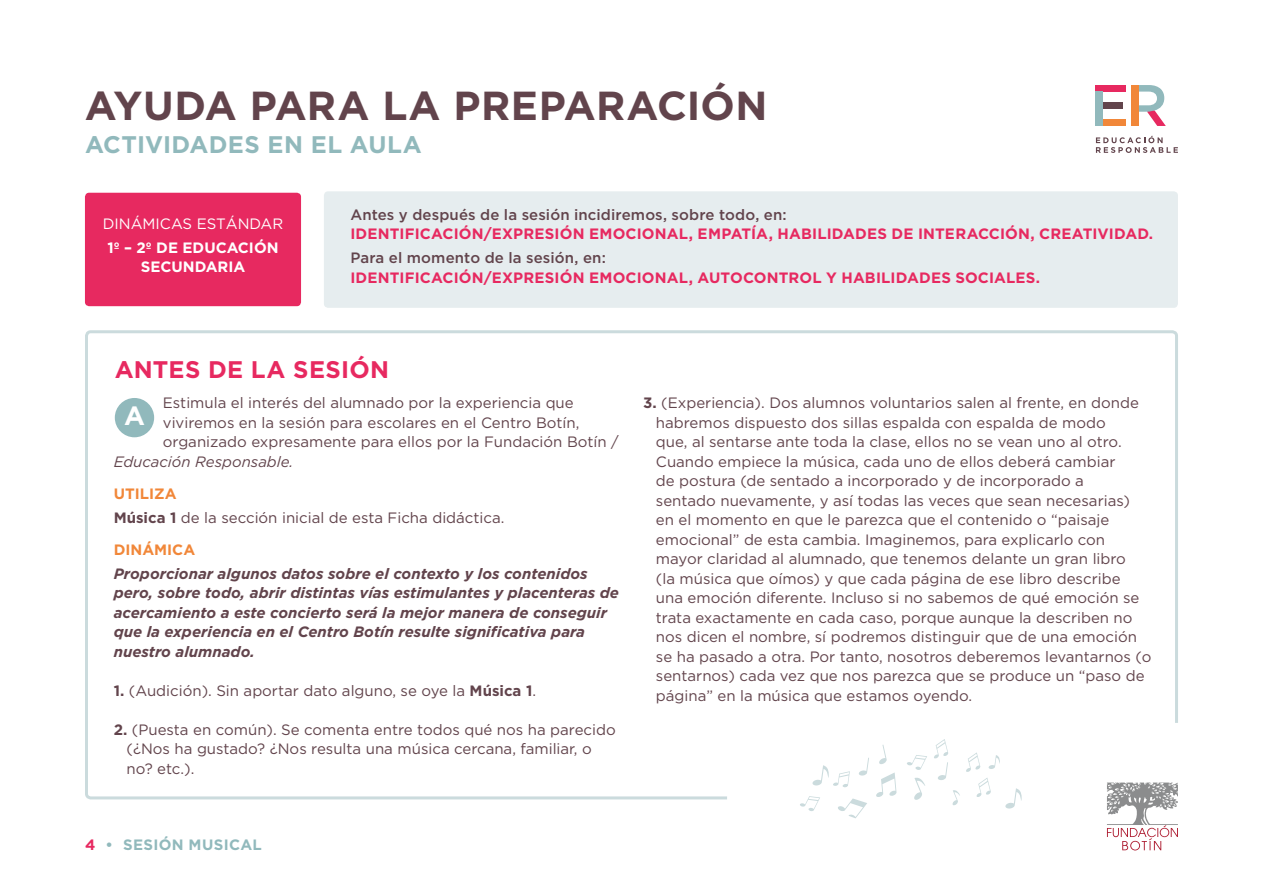
<style>
.page{position:relative;width:1263px;height:893px;background:#fff}
.page>*{position:absolute;margin:0;border:0;box-sizing:border-box;transform-origin:0 0}
.t1{font:700 40.5px "Gotham";letter-spacing:.005em;color:#62444c}
.t2{font:700 26.4px "Gotham";color:#fff}
.t3{font:700 24px "Gotham";letter-spacing:.015em;color:#91b9bc}
.t4{font:700 24px "Gotham";letter-spacing:.015em;color:#e72960}
.t5{font:15px/19.5px "Gotham";color:#62444c}
.t6{font:italic 700 15px/19.5px "Gotham";color:#62444c}
.t7{font:700 15px "Gotham";letter-spacing:.01em;color:#e72960}
.t8{font:500 15px "Gotham";letter-spacing:.01em;color:#62444c}
.t9{font:700 15px/19.5px "Gotham";color:#fff;text-align:center}
.t10{font:italic 15px "Gotham";color:#62444c}
.t11{font:15px "Gotham";color:#fff}
.t12{font:700 15px "Gotham";letter-spacing:.02em;color:#91b9bc}
.t13{font:700 15px "Gotham";color:#f18739}
.s1{font-weight:700;color:#f18739}
.s2{font-weight:700}
.s3{color:#e72960}
</style>
<div class="page">
<svg style="left:1096px;top:136px;width:82px;height:17px"></svg>
<div style="left:1101px;top:102px;width:22px;height:7px;background:#62444c"></div>
<div style="left:1095px;top:85px;width:30px;height:6px;background:#e72960"></div>
<div style="left:1095px;top:120px;width:31px;height:6px;background:#f18739"></div>
<div style="left:1095px;top:91px;width:7px;height:35px;background:#91b9bc"></div>
<svg style="left:1138px;top:85px;width:28px;height:41px"></svg>
<div style="left:1131px;top:85px;width:7px;height:41px;background:#f18739"></div>
<div style="left:324px;top:191px;width:854px;height:117px;background:#e6edef;border-radius:4px"></div>
<div style="left:85px;top:193px;width:216px;height:113px;background:#e72960;border-radius:4px"></div>
<div style="left:85px;top:330px;width:1093px;height:469px;border:3px solid #cbdbdd;border-radius:4px"></div>
<div style="left:115px;top:398px;width:39px;height:39px;background:#91b9bc;border-radius:50%"></div>
<div style="left:727px;top:723px;width:536px;height:170px;background:#fff;border-radius:18px"></div>
<svg style="left:1107px;top:782px;width:71px;height:68px"></svg>
<svg style="left:876px;top:772px;width:21px;height:25px"></svg>
<svg style="left:859px;top:758px;width:10px;height:18px"></svg>
<svg style="left:800px;top:796px;width:20px;height:15px"></svg>
<svg style="left:907px;top:755px;width:20px;height:15px"></svg>
<svg style="left:934px;top:739px;width:14px;height:41px"></svg>
<svg style="left:838px;top:798px;width:29px;height:20px"></svg>
<svg style="left:879px;top:745px;width:8px;height:19px"></svg>
<svg style="left:952px;top:790px;width:8px;height:16px"></svg>
<svg style="left:914px;top:777px;width:11px;height:23px"></svg>
<svg style="left:966px;top:752px;width:56px;height:57px"></svg>
<svg style="left:812px;top:765px;width:38px;height:22px"></svg>
<h1 class="t1" style="left:85px;top:82px;width:684px">AYUDA PARA LA PREPARACIÓN</h1>
<h3 class="t3" style="left:85px;top:131px;width:338px">ACTIVIDADES EN EL AULA</h3>
<p class="t11" style="left:103px;top:215px;width:182px">DINÁMICAS ESTÁNDAR</p>
<p class="t9" style="left:107px;top:237px;width:173px">1º – 2º DE EDUCACIÓN<br>SECUNDARIA</p>
<p class="t8" style="left:350px;top:206px;width:438px">Antes y después de la sesión incidiremos, sobre todo, en:</p>
<p class="t7" style="left:350px;top:225px;width:804px">IDENTIFICACIÓN/EXPRESIÓN EMOCIONAL, EMPATÍA, HABILIDADES DE INTERACCIÓN, CREATIVIDAD.</p>
<p class="t8" style="left:350px;top:249px;width:257px">Para el momento de la sesión, en:</p>
<p class="t7" style="left:350px;top:269px;width:691px">IDENTIFICACIÓN/EXPRESIÓN EMOCIONAL, AUTOCONTROL Y HABILIDADES SOCIALES.</p>
<h3 class="t4" style="left:115px;top:356px;width:276px">ANTES DE LA SESIÓN</h3>
<p class="t5" style="left:163px;top:393px;width:457px">Estimula el interés del alumnado por la experiencia que viviremos en la sesión para escolares en el Centro Botín, organizado expresamente para ellos por la Fundación Botín /</p>
<p class="t10" style="left:114px;top:452px;width:181px">Educación Responsable.</p>
<p class="t5" style="left:114px;top:482px;width:392px;line-height:23.7px"><span class="s1">UTILIZA<br></span><span class="s2">Música 1</span> de la sección inicial de esta Ficha didáctica.</p>
<p class="t13" style="left:114px;top:541px;width:83px">DINÁMICA</p>
<p class="t6" style="left:114px;top:564px;width:507px">Proporcionar algunos datos sobre el contexto y los contenidos pero, sobre todo, abrir distintas vías estimulantes y placenteras de acercamiento a este concierto será la mejor manera de conseguir que la experiencia en el Centro Botín resulte significativa para nuestro alumnado.</p>
<p class="t5" style="left:114px;top:681px;width:424px"><span class="s2">1.</span> (Audición). Sin aportar dato alguno, se oye la <span class="s2">Música 1</span>.</p>
<p class="t5" style="left:126px;top:720px;width:491px;text-indent:-13px"><span class="s2">2.</span> (Puesta en común). Se comenta entre todos qué nos ha parecido (¿Nos ha gustado? ¿Nos resulta una música cercana, familiar, o no? etc.).</p>
<h2 class="t2" style="left:124px;top:401px;width:22px">A</h2>
<p class="t12" style="left:85px;top:836px;width:178px"><span class="s3">4</span> • SESIÓN MUSICAL</p>
<p class="t5" style="left:656px;top:393px;width:497px;text-indent:-13px"><span class="s2">3.</span> (Experiencia). Dos alumnos voluntarios salen al frente, en donde habremos dispuesto dos sillas espalda con espalda de modo<br>que, al sentarse ante toda la clase, ellos no se vean uno al otro.<br>Cuando empiece la música, cada uno de ellos deberá cambiar<br>de postura (de sentado a incorporado y de incorporado a<br>sentado nuevamente, y así todas las veces que sean necesarias) en el momento en que le parezca que el contenido o “paisaje emocional” de esta cambia. Imaginemos, para explicarlo con mayor claridad al alumnado, que tenemos delante un gran libro<br>(la música que oímos) y que cada página de ese libro describe una emoción diferente. Incluso si no sabemos de qué emoción se trata exactamente en cada caso, porque aunque la describen no nos dicen el nombre, sí podremos distinguir que de una emoción se ha pasado a otra. Por tanto, nosotros deberemos levantarnos (o sentarnos) cada vez que nos parezca que se produce un “paso de página” en la música que estamos oyendo.</p>
</div>
